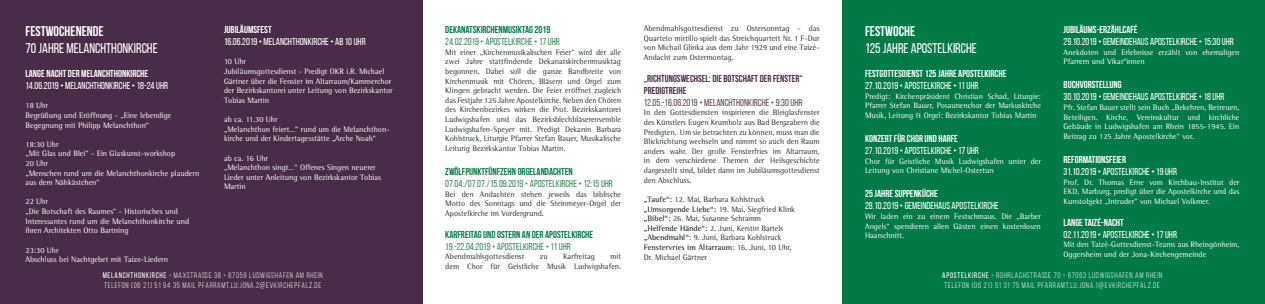
<style>
.page{position:relative;width:1265px;height:304px;background:#fff}
.page>*{position:absolute;margin:0;border:0;box-sizing:border-box;transform-origin:0 0}
.t1{font:14px "Bebas Neue";color:#fff}
.t2{font:700 14px "Bebas Neue";color:#fff}
.t3{font:10px "Bebas Neue";color:#fff}
.t4{font:700 10px "Bebas Neue";color:#fff}
.t5{font:10px "Bebas Neue";color:#3d8a5f}
.t6{font:700 10px "Bebas Neue";color:#017a47}
.t7{font:700 10px/12px "Bebas Neue";color:#492c47}
.t8{font:10px "Bebas Neue";color:#614a5e}
.t9{font:8px/9.6px "Rotis Semi Serif";color:#fff}
.t10{font:8px/9.6px "Rotis Semi Serif";color:#292d2f;text-align:justify}
.t11{font:8px/9.6px "Bebas Neue";letter-spacing:.09em;color:#fff}
.s1{font-weight:700}
.s2{font-style:inherit}
</style>
<div class="page">
<div style="left:0;top:0;width:422px;height:303px;background:#492c47"></div>
<div style="left:842px;top:0;width:422px;height:303px;background:#017a47"></div>
<h1 class="t2" style="left:26px;top:23px;width:80px">FESTWOCHENENDE</h1>
<h1 class="t1" style="left:26px;top:40px;width:134px">70 JAHRE MELANCHTHONKIRCHE</h1>
<p class="t4" style="left:26px;top:68px;width:124px">LANGE NACHT DER MELANCHTHONKIRCHE</p>
<p class="t3" style="left:26px;top:80px;width:144px">14.06.2019 • MELANCHTHONKIRCHE • 18-24 UHR</p>
<p class="t9" style="left:26px;top:101px;width:147px">18 Uhr<br>Begrüßung und Eröffnung - „Eine lebendige<br>Begegnung mit Philipp Melanchthon“</p>
<p class="t9" style="left:26px;top:139px;width:175px">18:30 Uhr<br>„Mit Glas und Blei“ - Ein Glaskunst-workshop<br>20 Uhr<br>„Menschen rund um die Melanchthonkirche plaudern aus dem Nähkästchen“</p>
<p class="t9" style="left:26px;top:197px;width:165px">22 Uhr<br>„Die Botschaft des Raumes“ - Historisches und Interessantes rund um die Melanchthonkirche und ihren Architekten Otto Bartning</p>
<p class="t9" style="left:26px;top:245px;width:144px">23:30 Uhr<br>Abschluss bei Nachtgebet mit Taize-Liedern</p>
<p class="t4" style="left:224px;top:24px;width:49px">JUBILÄUMSFEST</p>
<p class="t3" style="left:224px;top:36px;width:143px">16.06.2019 • MELANCHTHONKIRCHE • AB 10 UHR</p>
<p class="t9" style="left:224px;top:57px;width:170px">10 Uhr<br>Jubiläumsgottesdienst - Predigt OKR i.R. Michael Gärtner über die Fenster im Altarraum/Kammerchor der Bezirkskantorei unter Leitung von Bezirkskantor Tobias Martin</p>
<p class="t9" style="left:224px;top:114px;width:167px">ab ca. 11.30 Uhr<br>„Melanchthon feiert…“ rund um die Melanchthon&shy;kirche und der Kindertagesstätte „Arche Noah“</p>
<p class="t9" style="left:224px;top:153px;width:158px">ab ca. 16 Uhr<br>„Melanchthon singt…“ Offenes Singen neuerer<br>Lieder unter Anleitung von Bezirkskantor Tobias<br>Martin</p>
<p class="t6" style="left:445px;top:24px;width:107px">DEKANATSKIRCHENMUSIKTAG 2019</p>
<p class="t5" style="left:445px;top:36px;width:116px">24.02.2019 • APOSTELKIRCHE • 17 UHR</p>
<p class="t10" style="left:445px;top:47px;width:177px">Mit einer „Kirchenmusikalischen Feier“ wird der alle zwei Jahre stattfindende Dekanatskirchenmusiktag begonnen. Dabei soll die ganze Bandbreite von Kirchenmusik mit Chören, Bläsern und Orgel zum Klingen gebracht werden. Die Feier eröffnet zugleich das Festjahr 125 Jahre Apostelkirche. Neben den Chören des Kirchenbezirkes wirken die Prot. Bezirkskantorei Ludwigshafen und das Bezirksblechbläserensemble Ludwigshafen-Speyer mit. Predigt Dekanin Barbara Kohlstruck, Liturgie Pfarrer Stefan Bauer, Musikalische Leitung Bezirkskantor Tobias Martin.</p>
<p class="t6" style="left:445px;top:166px;width:129px">ZWÖLFPUNKTFÜNFZEHN ORGELANDACHTEN</p>
<p class="t5" style="left:445px;top:178px;width:169px">07.04./07.07./15.09.2019 • APOSTELKIRCHE • 12:15 UHR</p>
<p class="t10" style="left:445px;top:189px;width:177px">Bei den Andachten stehen jeweils das biblische Motto des Sonntags und die Steinmeyer-Orgel der Apostelkirche im Vordergrund.</p>
<p class="t6" style="left:445px;top:228px;width:149px">KARFREITAG UND OSTERN AN DER APOSTELKIRCHE</p>
<p class="t5" style="left:445px;top:240px;width:127px">19.-22.04.2019 • APOSTELKIRCHE • 11 UHR</p>
<p class="t10" style="left:445px;top:251px;width:81px">Abendmahlsgottesdienst</p>
<p class="t10" style="left:540px;top:251px;width:9px">zu</p>
<p class="t10" style="left:563px;top:251px;width:33px">Karfreitag</p>
<p class="t10" style="left:445px;top:251px;width:177px;text-align:right">mit<br>dem Chor für Geistliche Musik Ludwigshafen.</p>
<p class="t10" style="left:643px;top:24px;width:177px">Abendmahlsgottesdienst zu Ostersonntag - das Quarteto mirtillo spielt das Streichquartett Nr. 1 F-Dur von Michail Glinka aus dem Jahr 1929 und eine Taizé-Andacht zum Ostermontag.</p>
<p class="t7" style="left:643px;top:72px;width:160px">„RICHTUNGSWECHSEL: DIE BOTSCHAFT DER FENSTER“<br>PREDIGTREIHE</p>
<p class="t8" style="left:643px;top:97px;width:160px">12.05.-16.06.2019 • MELANCHTHONKIRCHE • 9:30 UHR</p>
<p class="t10" style="left:643px;top:108px;width:177px">In den Gottesdiensten inspirieren die Bleiglasfenster des Künstlers Eugen Krumholz aus Bad Bergzabern die Predigten. Um sie betrachten zu können, muss man die Blickrichtung wechseln und nimmt so auch den Raum anders wahr. Der große Fensterfries im Altarraum, in dem verschiedene Themen der Heilsgeschichte dargestellt sind, bildet dann im Jubiläumsgottesdienst den Abschluss.</p>
<p class="t10" style="left:643px;top:194px;width:153px;text-align:left"><span class="s1">„Taufe“:</span> 12. Mai, Barbara Kohlstruck <span class="s1">„Umsorgende Liebe“:</span> 19. Mai, Siegfried Klink <span class="s1">„Bibel“:</span> 26. Mai, Susanne Schramm <span class="s1">„Helfende Hände“:</span> 2. Juni, Kerstin Bartels <span class="s1">„Abendmahl“</span>: 9. Juni, Barbara Kohlstruck <span class="s1">Fenstervries im Altarraum</span>: 16. Juni, 10 Uhr, Dr. Michael Gärtner</p>
<h1 class="t2" style="left:865px;top:23px;width:52px">FESTWOCHE</h1>
<h1 class="t1" style="left:865px;top:40px;width:113px">125 JAHRE APOSTELKIRCHE</h1>
<p class="t4" style="left:865px;top:68px;width:143px">FESTGOTTESDIENST 125 JAHRE APOSTELKIRCHE</p>
<p class="t3" style="left:865px;top:80px;width:115px">27.10.2019 • APOSTELKIRCHE • 11 UHR</p>
<p class="t9" style="left:865px;top:91px;width:177px;text-align:justify">Predigt: Kirchenpräsident Christian Schad, Liturgie:<br>Pfarrer Stefan Bauer, Posaunenchor der Markuskirche Musik, Leitung &amp; Orgel: Bezirkskantor Tobias Martin</p>
<p class="t4" style="left:865px;top:133px;width:94px">KONZERT FÜR CHOR UND HARFE</p>
<p class="t3" style="left:865px;top:145px;width:115px">27.10.2019 • APOSTELKIRCHE • 17 UHR</p>
<p class="t9" style="left:865px;top:156px;width:177px">Chor für Geistliche Musik Ludwigshafen unter der<br>Leitung von Christiane Michel-Ostertun</p>
<p class="t4" style="left:865px;top:188px;width:74px">25 JAHRE SUPPENKÜCHE</p>
<p class="t3" style="left:865px;top:200px;width:135px">28.10.2019 • GEMEINDEHAUS APOSTELKIRCHE</p>
<p class="t9" style="left:865px;top:211px;width:177px;text-align:justify">Wir laden ein zu einem Festschmaus. Die „Barber Angels“ spendieren allen Gästen einen kostenlosen Haarschnitt.</p>
<p class="t4" style="left:1063px;top:24px;width:75px">JUBILÄUMS-ERZÄHLCAFÉ</p>
<p class="t3" style="left:1063px;top:36px;width:172px">29.10.2019 • GEMEINDEHAUS APOSTELKIRCHE • 15:30 UHR</p>
<p class="t9" style="left:1063px;top:47px;width:177px">Anekdoten und Erlebnisse erzählt von ehemaligen<br>Pfarrern und Vikar*innen</p>
<p class="t4" style="left:1063px;top:79px;width:60px">BUCHVORSTELLUNG</p>
<p class="t3" style="left:1063px;top:91px;width:162px">30.10.2019 • GEMEINDEHAUS APOSTELKIRCHE • 18 UHR</p>
<p class="t9" style="left:1063px;top:102px;width:177px;text-align:justify">Pfr. Stefan Bauer stellt sein Buch „Bekehren, Betreuen, Beteiligen. Kirche, Vereinskultur und kirchliche Gebäude in Ludwigshafen am Rhein 1855-1945. Ein Beitrag zu 125 Jahre Apostelkirche“ vor.</p>
<p class="t4" style="left:1063px;top:154px;width:64px">REFORMATIONSFEIER</p>
<p class="t3" style="left:1063px;top:166px;width:115px">31.10.2019 • APOSTELKIRCHE • 19 UHR</p>
<p class="t9" style="left:1063px;top:177px;width:177px;text-align:justify">Prof. Dr. Thomas Erne vom Kirchbau-Institut der EKD, Marburg, predigt über die Apostelkirche und das Kunstobjekt „Intruder“ von Michael Volkmer.</p>
<p class="t4" style="left:1063px;top:216px;width:62px">LANGE TAIZÉ-NACHT</p>
<p class="t3" style="left:1063px;top:228px;width:115px">02.11.2019 • APOSTELKIRCHE • 17 UHR</p>
<p class="t9" style="left:1063px;top:239px;width:177px">Mit den Taizé-Gottesdienst-Teams aus Rheingönheim,<br>Oggersheim und der Jona-Kirchengemeinde</p>
<p class="t11" style="left:103px;top:270px;width:221px"><span class="s2">MELANCHTHONKIRCHE</span> • MAXSTRAßE 38 • 67059 LUDWIGSHAFEN AM RHEIN<br>TELEFON (06 21) 51 94 35 MAIL PFARRAMT.LU.JONA.2@EVKIRCHEPFALZ.DE</p>
<p class="t11" style="left:942px;top:270px;width:221px"><span class="s2">APOSTELKIRCHE</span> • ROHRLACHSTRAßE 70 • 67063 LUDWIGSHAFEN AM RHEIN<br>TELEFON (06 21) 51 31 75 MAIL PFARRAMT.LU.JONA.1@EVKIRCHEPFALZ.DE</p>
</div>
